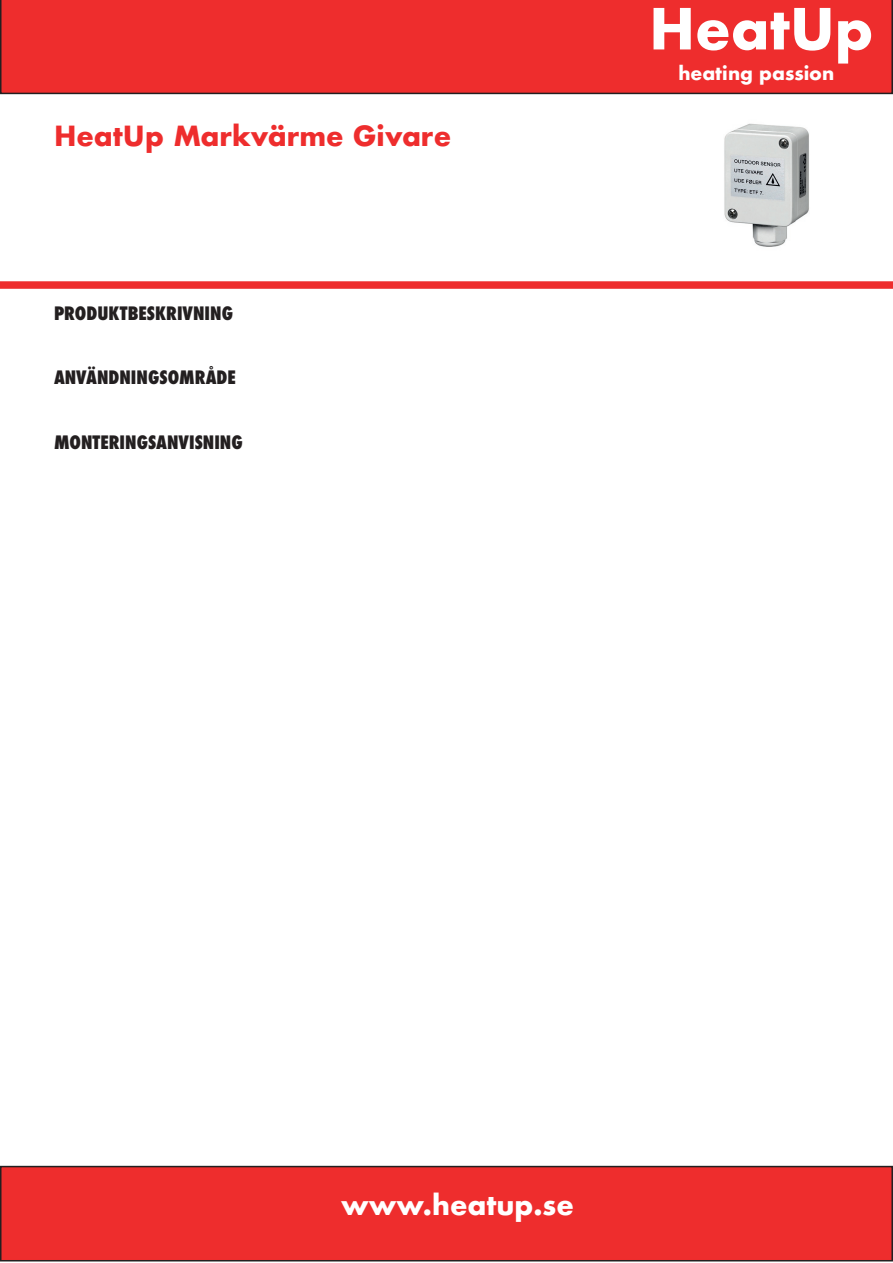
<style>
.page{position:relative;width:893px;height:1263px;background:#fff}
.page>*{position:absolute;margin:0;border:0;box-sizing:border-box;transform-origin:0 0}
.t1{font:700 55.05px "Futura";color:#fff}
.t2{font:700 27px "Futura";color:#ee2d2d}
.t3{font:700 27px "Futura";color:#fff}
.t4{font:700 18.3px "Futura";color:#fff}
.t5{font:800 condensed 18px "Futura";color:#231f20}
</style>
<div class="page">
<div style="left:0;top:0;width:893px;height:94px;background:#ee2d2d"></div>
<div style="left:0;top:281px;width:893px;height:8px;background:#ee2d2d"></div>
<div style="left:1px;top:1166px;width:891px;height:95px;background:#ee2d2d"></div>
<div style="left:0;top:1166px;width:893px;height:95px;border:2px solid #231f20"></div>
<img style="left:724px;top:123px;width:85px;height:124px">
<h2 class="t2" style="left:54px;top:117px;width:399px">HeatUp Markvärme Givare</h2>
<p class="t5" style="left:54px;top:301px;width:181px">PRODUKTBESKRIVNING</p>
<p class="t5" style="left:54px;top:365px;width:183px">ANVÄNDNINGSOMRÅDE</p>
<p class="t5" style="left:54px;top:430px;width:190px">MONTERINGSANVISNING</p>
<h1 class="t1" style="left:649px;top:-11px;width:226px">HeatUp</h1>
<p class="t4" style="left:678px;top:60px;width:157px">heating passion</p>
<h2 class="t3" style="left:341px;top:1185px;width:234px">www.heatup.se</h2>
</div>
